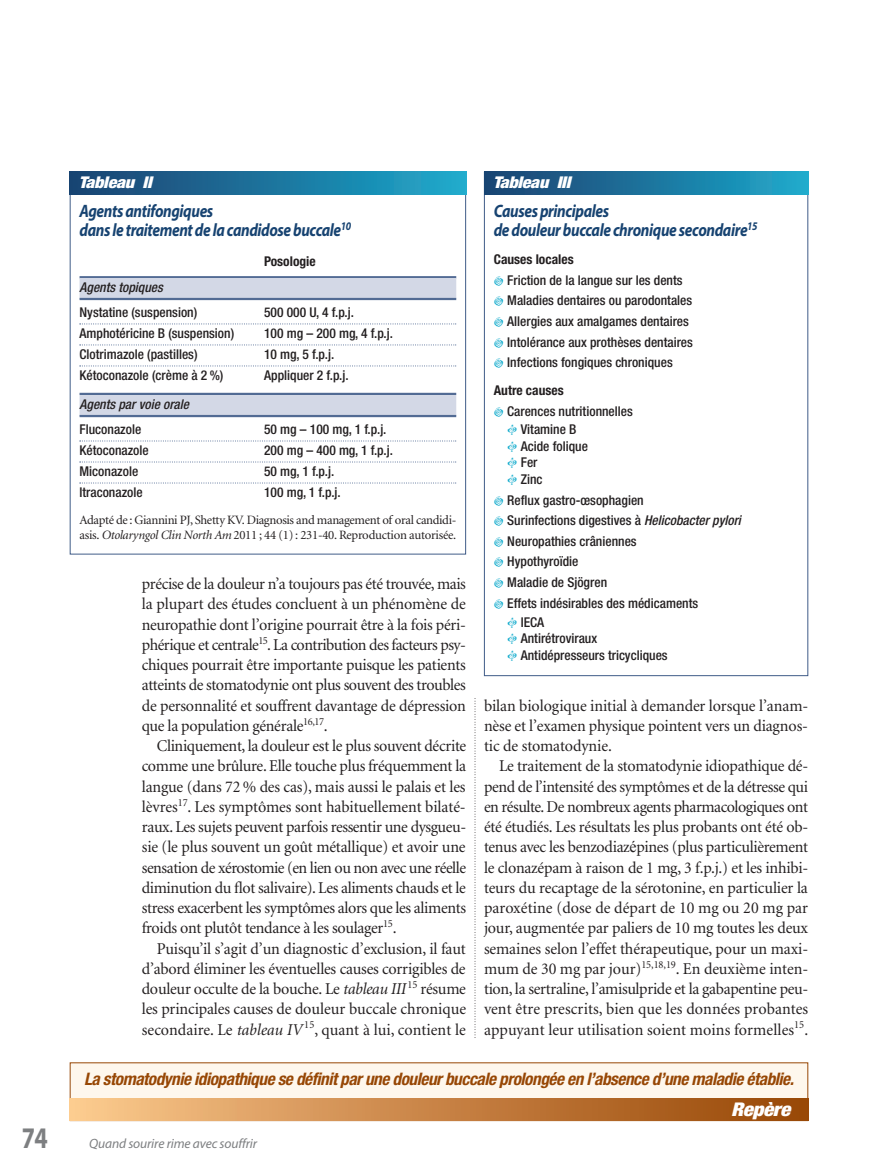
<style>
.page{position:relative;width:878px;height:1175px;background:#fff}
.page>*{position:absolute;margin:0;border:0;box-sizing:border-box;transform-origin:0 0}
.t1{font:700 30px "Myriad Pro";color:#7d7f81;scale:.8 1}
.t2{font:italic 900 condensed 18.9px "Helvetica Neue";letter-spacing:-.015em;color:#fff;scale:1.11 1}
.t3{font:italic 700 18px/19.5px "Myriad Pro";letter-spacing:-.025em;color:#174371;scale:.85 1}
.t4{font:italic 700 condensed 17.25px "Helvetica Neue";letter-spacing:-.025em;color:#974705}
.t5{font:16.5px/20.2px "Minion";letter-spacing:-.01em;color:#231f20;text-align:justify}
.t6{font:italic 900 condensed 16.2px "Helvetica Neue";letter-spacing:-.015em;color:#fff;scale:1.11 1}
.t7{font:500 condensed 13.5px/20.7px "Helvetica Neue";color:#231f20}
.t8{font:700 condensed 13.5px "Helvetica Neue";color:#231f20}
.t9{font:italic 500 condensed 13.5px "Helvetica Neue";color:#231f20}
.t10{font:italic 13.5px "Myriad Pro";letter-spacing:-.01em;color:#7d7f81}
.t11{font:12.75px/15px "Minion";letter-spacing:-.025em;color:#231f20}
.s1{font-style:italic}
.s2{font-family:"Times New Roman"}
</style>
<div class="page">
<svg style="left:474px;top:698px;width:1px;height:340px"></svg>
<div style="left:484px;top:172px;width:324px;height:22px;background:linear-gradient(to right,#1b4170,#1ea9cb)"></div>
<hr style="left:80px;top:276px;width:376px;height:2px;background:#526b94">
<div style="left:80px;top:278px;width:376px;height:20px;background:#d3d8e6"></div>
<hr style="left:80px;top:298px;width:376px;height:2px;background:#526b94">
<svg style="left:80px;top:323px;width:376px;height:1px"></svg>
<svg style="left:80px;top:344px;width:376px;height:1px"></svg>
<svg style="left:80px;top:365px;width:376px;height:1px"></svg>
<hr style="left:80px;top:393px;width:376px;height:2px;background:#526b94">
<div style="left:80px;top:395px;width:376px;height:21px;background:#d3d8e6"></div>
<hr style="left:80px;top:415px;width:376px;height:2px;background:#526b94">
<svg style="left:80px;top:440px;width:376px;height:1px"></svg>
<svg style="left:80px;top:461px;width:376px;height:1px"></svg>
<svg style="left:80px;top:482px;width:376px;height:1px"></svg>
<div style="left:70px;top:172px;width:396px;height:22px;background:linear-gradient(to right,#1b4170,#1ea9cb)"></div>
<div style="left:70px;top:1063px;width:737px;height:57px;background:#fef7ed"></div>
<div style="left:70px;top:1098px;width:738px;height:22px;background:linear-gradient(to right,#fbc78c,#964403)"></div>
<h1 class="t1" style="left:22px;top:1126px;width:34px">74</h1>
<p class="t6" style="left:79px;top:177px;width:67px">Tableau II</p>
<p class="t3" style="left:79px;top:202px;width:321px">Agents antifongiques<br>dans le traitement de la candidose buccale<sup>10</sup></p>
<p class="t8" style="left:264px;top:256px;width:53px">Posologie</p>
<p class="t9" style="left:80px;top:282px;width:85px">Agents topiques</p>
<p class="t7" style="left:80px;top:303px;width:119px">Nystatine (suspension)</p>
<p class="t7" style="left:264px;top:303px;width:91px">500 000 U, 4 f.p.j.</p>
<p class="t7" style="left:80px;top:324px;width:156px">Amphotéricine B (suspension)</p>
<p class="t7" style="left:264px;top:324px;width:130px">100 mg – 200 mg, 4 f.p.j.</p>
<p class="t7" style="left:80px;top:345px;width:119px">Clotrimazole (pastilles)</p>
<p class="t7" style="left:264px;top:345px;width:72px">10 mg, 5 f.p.j.</p>
<p class="t7" style="left:80px;top:366px;width:145px">Kétoconazole (crème à 2 %)</p>
<p class="t7" style="left:264px;top:366px;width:86px">Appliquer 2 f.p.j.</p>
<p class="t9" style="left:80px;top:399px;width:111px">Agents par voie orale</p>
<p class="t7" style="left:80px;top:420px;width:63px">Fluconazole</p>
<p class="t7" style="left:264px;top:420px;width:124px">50 mg – 100 mg, 1 f.p.j.</p>
<p class="t7" style="left:80px;top:441px;width:71px">Kétoconazole</p>
<p class="t7" style="left:264px;top:441px;width:130px">200 mg – 400 mg, 1 f.p.j.</p>
<p class="t7" style="left:80px;top:462px;width:60px">Miconazole</p>
<p class="t7" style="left:264px;top:462px;width:72px">50 mg, 1 f.p.j.</p>
<p class="t7" style="left:80px;top:483px;width:65px">Itraconazole</p>
<p class="t7" style="left:264px;top:483px;width:78px">100 mg, 1 f.p.j.</p>
<p class="t11" style="left:80px;top:513px;width:378px">Adapté de : Giannini PJ, Shetty KV. Diagnosis and management of oral candidi&shy;asis. <span class="s1">Otolaryngol Clin North Am</span> 2011 ; 44 (1) : 231-40. Reproduction autorisée.</p>
<p class="t5" style="left:142px;top:575px;width:326px">précise de la douleur n’a toujours pas été trouvée, mais la plupart des études concluent à un phénomène de neuropathie dont l’origine pourrait être à la fois péri&shy;phérique et centrale<sup>15</sup>. La contribution des facteurs psy&shy;chiques pourrait être importante puisque les patients atteints de stomatodynie ont plus souvent des trou bles de personnalité et souffrent davantage de dépression que la population générale<sup>16,17</sup>.</p>
<p class="t5" style="left:142px;top:737px;width:326px;text-indent:15px">Cliniquement, la douleur est le plus souvent décrite comme une brûlure. Elle touche plus fréquemment la langue (dans 72 % des cas), mais aussi le palais et les lèvres<sup>17</sup>. Les symptômes sont habituellement bilaté&shy;raux. Les sujets peuvent parfois ressentir une dysgueu&shy;sie (le plus souvent un goût métallique) et avoir une sensation de xérostomie (en lien ou non avec une réelle diminution du flot salivaire). Les aliments chauds et le stress exacerbent les symptômes alors que les aliments froids ont plutôt tendance à les soulager<sup>15</sup>.</p>
<p class="t5" style="left:142px;top:939px;width:326px;text-indent:15px">Puisqu’il s’agit d’un diagnostic d’exclusion, il faut d’abord éliminer les éventuelles causes corrigibles de douleur occulte de la bouche. Le <span class="s1">tableau III</span> <sup>15</sup> résume les principales causes de douleur buccale chronique secondaire. Le <span class="s1">tableau IV</span> <sup>15</sup>, quant à lui, contient le</p>
<p class="t6" style="left:493px;top:177px;width:71px">Tableau III</p>
<p class="t3" style="left:493px;top:202px;width:312px">Causes principales<br>de douleur buccale chronique secondaire<sup>15</sup></p>
<p class="t8" style="left:494px;top:254px;width:81px">Causes locales</p>
<p class="t7" style="left:507px;top:271px;width:187px">Friction de la langue sur les dents Maladies dentaires ou parodontales Allergies aux amalgames dentaires Intolérance aux prothèses dentaires Infections fongiques chroniques</p>
<p class="t8" style="left:494px;top:385px;width:71px">Autre causes</p>
<p class="t7" style="left:520px;top:402px;width:114px;line-height:18.8px;text-indent:-14px">Carences nutritionnelles<br>Vitamine B</p>
<p class="t7" style="left:520px;top:439px;width:69px;line-height:16.5px">Acide folique<br>Fer<br>Zinc</p>
<p class="t7" style="left:507px;top:490px;width:235px">Reflux gastro-œsophagien<br>Surinfections digestives à <span class="s1">Helicobacter pylori<br></span>Neuropathies crâniennes<br>Hypothyroïdie<br>Maladie de Sjögren<br>Effets indésirables des médicaments</p>
<p class="t7" style="left:520px;top:614px;width:148px;line-height:16.5px">IECA<br>Antirétroviraux<br>Antidépresseurs tricycliques</p>
<p class="t5" style="left:484px;top:696px;width:326px">bilan biologique initial à demander lorsque l’anam&shy;nèse et l’examen physique pointent vers un diagnos&shy;tic de stomatodynie.</p>
<p class="t5" style="left:484px;top:757px;width:326px;text-indent:15px">Le traitement de la stomatodynie idiopathique dé&shy;pend de l’intensité des symptômes et de la détresse qui en résulte. De nombreux agents pharmacologiques ont été étudiés. Les résultats les plus probants ont été ob&shy;tenus avec les benzodiaz<span class="s2">é</span>pines (plus parti culièrement le clonazépam à raison de 1 mg, 3 f.p.j.) et les inhibi&shy;teurs du recaptage de la sérotonine, en particulier la paroxétine (dose de départ de 10 mg ou 20 mg par jour, augmentée par paliers de 10 mg toutes les deux semaines selon l’effet thérapeutique, pour un maxi&shy;mum de 30 mg par jour)<sup>15,18,19</sup>. En deuxième inten&shy;tion, la sertraline, l’amisulpride et la gabapentine peu&shy;vent être prescrits, bien que les données probantes appuyant leur utilisation soient moins formelles<sup>15</sup>.</p>
<p class="t4" style="left:84px;top:1073px;width:711px">La stomatodynie idiopathique se définit par une douleur buccale prolongée en l’absence d’une maladie établie.</p>
<p class="t2" style="left:731px;top:1102px;width:55px">Repère</p>
<p class="t10" style="left:89px;top:1138px;width:169px">Quand sourire rime avec souffrir</p>
</div>
